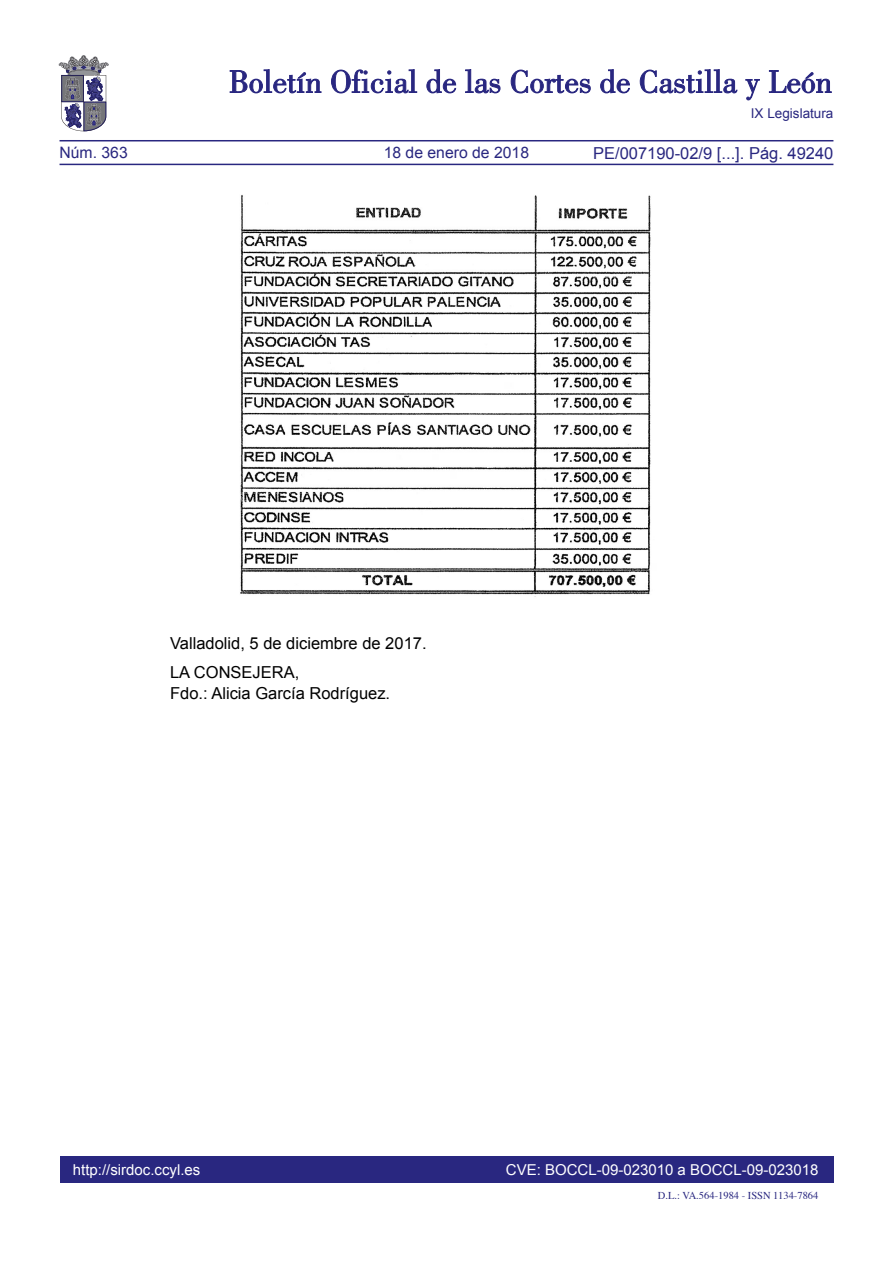
<style>
.page{position:relative;width:893px;height:1263px;background:#fff}
.page>*{position:absolute;margin:0;border:0;box-sizing:border-box;transform-origin:0 0}
.firma{font:16.5px/21px "Arial";color:#000}
.valladolid{font:16.5px "Arial";color:#000}
.t1{font:16.5px "Arial";color:#292780}
.t2{font:15.75px "Arial";color:#292780}
.t3{font:15px "Arial";color:#fff}
.t4{font:13.5px "Arial";color:#292780}
.t5{font:10.5px "Times";color:#292780}
</style>
<div class="page">
<div style="left:60px;top:1157px;width:773px;height:26px;background:#292780"></div>
<hr style="left:60px;top:164px;width:773px;height:1px;background:#292780">
<hr style="left:60px;top:140px;width:773px;height:1px;background:#292780">
<svg style="left:230px;top:69px;width:91px;height:24px"></svg>
<svg style="left:331px;top:69px;width:86px;height:24px"></svg>
<svg style="left:426px;top:69px;width:30px;height:24px"></svg>
<svg style="left:465px;top:69px;width:35px;height:24px"></svg>
<svg style="left:511px;top:70px;width:80px;height:23px"></svg>
<svg style="left:600px;top:69px;width:30px;height:24px"></svg>
<svg style="left:640px;top:69px;width:97px;height:24px"></svg>
<svg style="left:745px;top:79px;width:15px;height:21px"></svg>
<svg style="left:769px;top:70px;width:62px;height:23px"></svg>
<svg style="left:59px;top:55px;width:49px;height:76px"></svg>
<img style="left:240px;top:195px;width:411px;height:402px">
<p class="t2" style="left:60px;top:142px;width:70px">Núm. 363</p>
<p class="t2" style="left:384px;top:142px;width:147px">18 de enero de 2018</p>
<p class="t4" style="left:751px;top:105px;width:84px">IX Legislatura</p>
<p class="t1" style="left:593px;top:142px;width:242px">PE/007190-02/9 [...]. Pág. 49240</p>
<p class="valladolid" style="left:170px;top:632px;width:258px">Valladolid, 5 de diciembre de 2017.</p>
<p class="firma" style="left:170px;top:662px;width:222px">LA CONSEJERA,<br>Fdo.: Alicia García Rodríguez.</p>
<p class="t3" style="left:73px;top:1159px;width:129px">http://sirdoc.ccyl.es</p>
<p class="t3" style="left:506px;top:1159px;width:314px">CVE: BOCCL-09-023010 a BOCCL-09-023018</p>
<p class="t5" style="left:658px;top:1185px;width:162px">D.L.: VA.564-1984 - ISSN 1134-7864</p>
</div>
